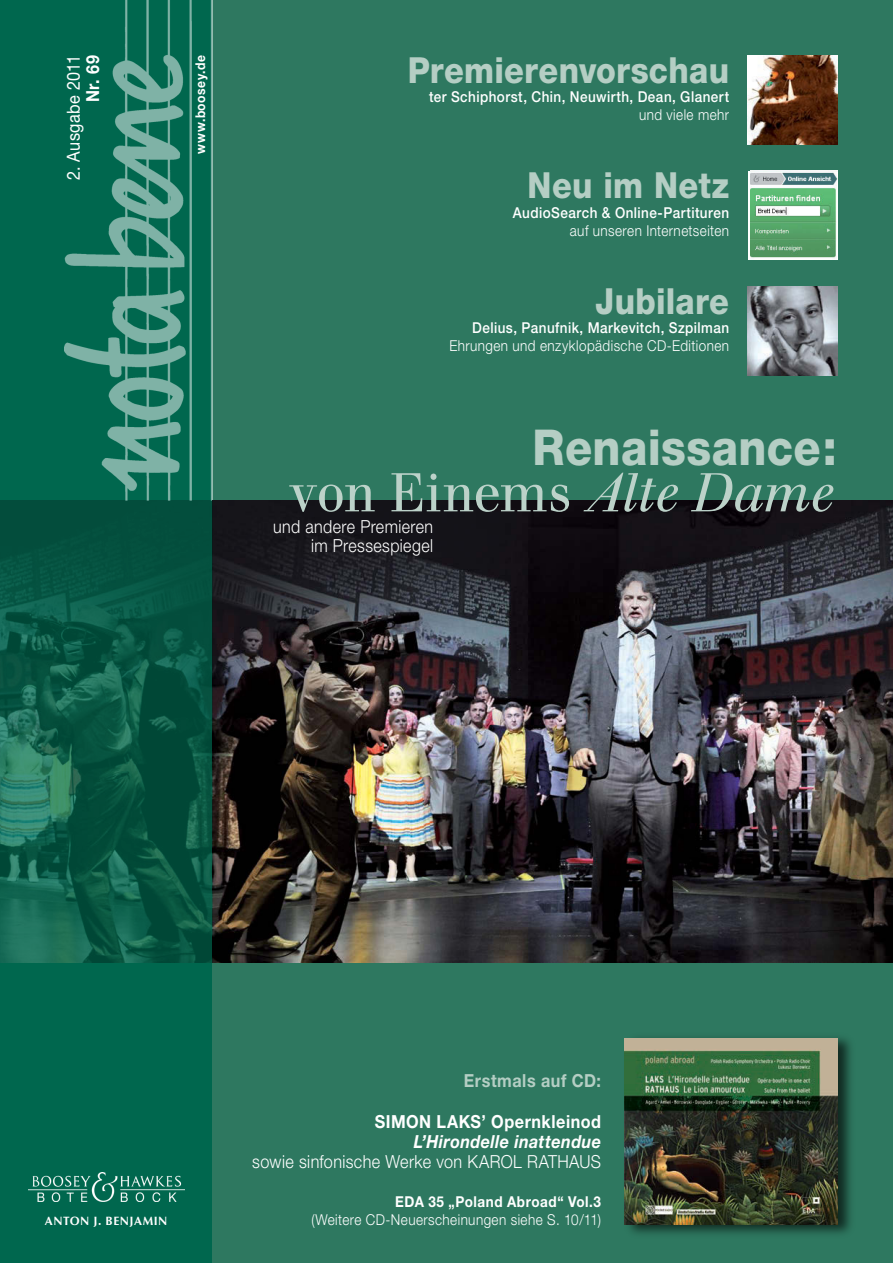
<style>
.page{position:relative;width:893px;height:1263px;background:#00674e}
.page>*{position:absolute;margin:0;border:0;box-sizing:border-box;transform-origin:0 0}
.t1{font:54px "Walbaum";letter-spacing:-.005em;color:#bcd2c9;scale:.95 1}
.t2{font:800 49.5px "Helvetica Neue";letter-spacing:.005em;color:#b5cec4;scale:.9 1}
.t3{font:800 36px "Helvetica Neue";letter-spacing:.01em;color:#b5cec4;scale:.9 1}
.t4{font:300 18px "Helvetica Neue";letter-spacing:.025em;color:#fff;scale:.9 1}
.t5{font:300 18px/19.5px "Helvetica Neue";letter-spacing:.025em;color:#fff;text-align:right;scale:.89 1}
.t6{font:700 18px "Helvetica Neue";letter-spacing:.03em;color:#fff;scale:.9 1}
.t7{font:italic 700 18px "Helvetica Neue";letter-spacing:.025em;color:#fff;scale:.9 1}
.t8{font:700 18px "Helvetica Neue";letter-spacing:.035em;color:#b5cec4;scale:.9 1}
.t9{font:18px "Helvetica Neue";letter-spacing:.025em;color:#fff;scale:.9 1}
.t10{font:300 15px "Helvetica Neue";letter-spacing:.03em;color:#fff;scale:.9 1}
.t11{font:500 15px "Helvetica Neue";letter-spacing:.035em;color:#fff;scale:.9 1}
.t12{font:700 15px "Helvetica Neue";letter-spacing:.04em;color:#fff;scale:.9 1}
.t13{font:700 13.5px "Helvetica Neue";letter-spacing:.045em;color:#fff;scale:.9 1}
.t14{font:700 12px "CG Omega";letter-spacing:.04em;color:#fff}
.s1{font-style:italic}
</style>
<div class="page">
<div style="left:213px;top:0;width:680px;height:1263px;background:#2e7860"></div>
<img style="left:65px;top:0;width:148px;height:500px">
<img style="left:28px;top:1173px;width:156px;height:28px">
<img style="left:213px;top:500px;width:680px;height:462px">
<div style="left:748px;top:171px;width:89px;height:89px;background:#fff"></div>
<img style="left:750px;top:171px;width:87px;height:87px">
<img style="left:748px;top:55px;width:89px;height:89px">
<img style="left:748px;top:286px;width:89px;height:89px">
<div style="left:623px;top:1032px;width:233px;height:208px;background:#000;opacity:.65"></div>
<img style="left:625px;top:1038px;width:212px;height:186px">
<svg style="left:0;top:500px;width:213px;height:462px;background:#0c5945"></svg>
<p class="t9" style="left:63px;top:180px;width:140px;rotate:-90deg">2. Ausgabe 2011</p>
<p class="t6" style="left:82px;top:102px;width:54px;rotate:-90deg">Nr. 69</p>
<p class="t13" style="left:192px;top:154px;width:111px;rotate:-90deg">www.boosey.de</p>
<h3 class="t3" style="left:408px;top:49px;width:358px">Premierenvorschau</h3>
<p class="t11" style="left:429px;top:88px;width:335px">ter Schiphorst, Chin, Neuwirth, Dean, Glanert</p>
<p class="t10" style="left:639px;top:106px;width:102px">und viele mehr</p>
<h3 class="t3" style="left:528px;top:164px;width:225px">Neu im Netz</h3>
<p class="t11" style="left:513px;top:204px;width:242px">AudioSearch &amp; Online-Partituren</p>
<p class="t10" style="left:570px;top:221px;width:178px">auf unseren Internetseiten</p>
<h3 class="t3" style="left:595px;top:280px;width:150px">Jubilare</h3>
<p class="t11" style="left:472px;top:319px;width:287px">Delius, Panufnik, Markevitch, Szpilman</p>
<p class="t10" style="left:449px;top:337px;width:312px">Ehrungen und enzyklopädische CD-Editionen</p>
<h2 class="t2" style="left:533px;top:418px;width:340px">Renaissance:</h2>
<h1 class="t1" style="left:289px;top:462px;width:571px">von Einems <span class="s1">Alte Dame</span></h1>
<p class="t5" style="left:273px;top:516px;width:181px">und andere Premieren im Pressespiegel</p>
<p class="t14" style="left:45px;top:1213px;width:124px">ANTON J. BENJAMIN</p>
<p class="t8" style="left:464px;top:1070px;width:154px">Erstmals auf CD:</p>
<p class="t6" style="left:375px;top:1110px;width:253px">Simon Laks’ Opernkleinod</p>
<p class="t7" style="left:414px;top:1131px;width:210px">L’Hirondelle inattendue</p>
<p class="t4" style="left:252px;top:1151px;width:389px">sowie sinfonische Werke von KAROL RATHAUS</p>
<p class="t12" style="left:395px;top:1192px;width:230px">EDA 35 „Poland Abroad“ Vol.3</p>
<p class="t10" style="left:311px;top:1210px;width:323px">(Weitere CD-Neuerscheinungen siehe S. 10/11)</p>
</div>
